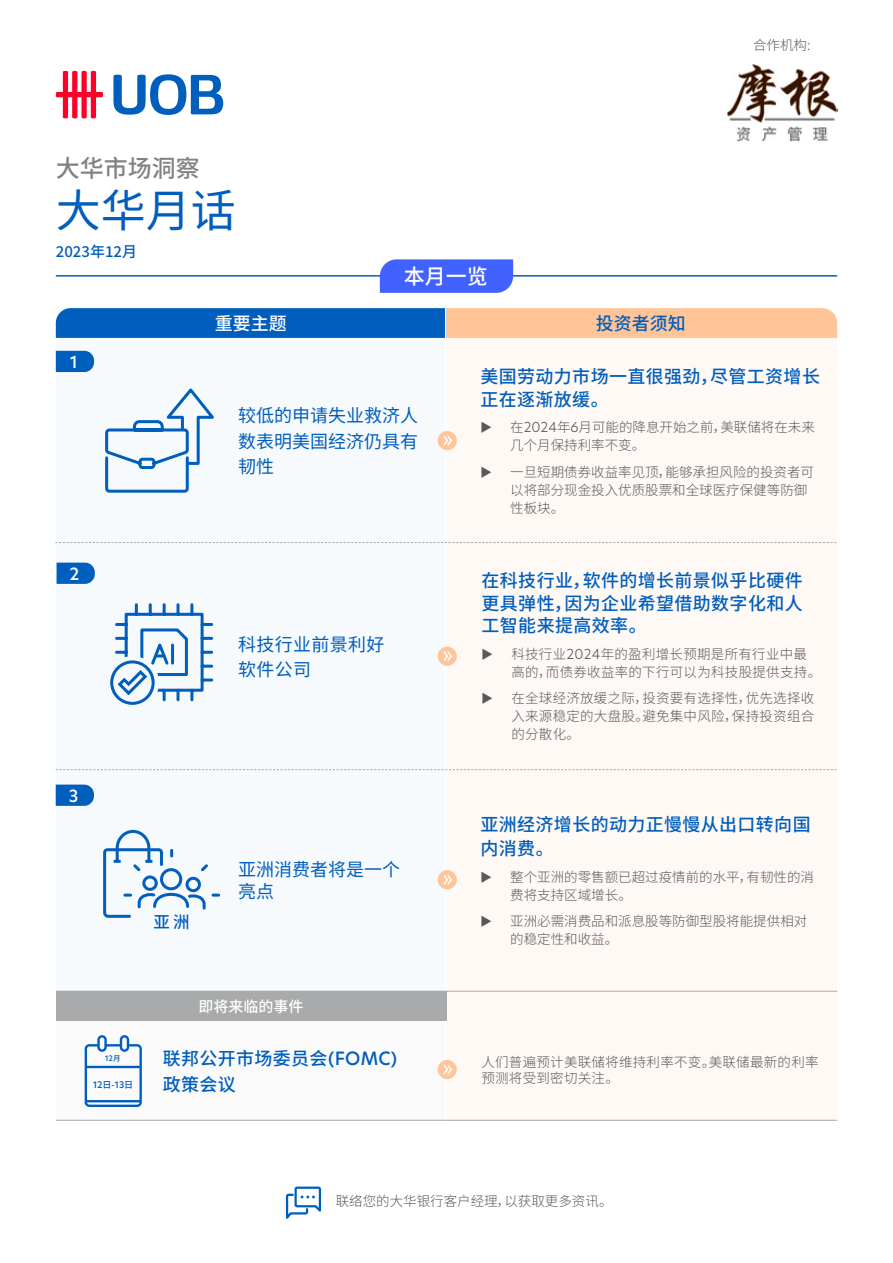
<style>
.page{position:relative;width:893px;height:1263px;background:#fff}
.page>*{position:absolute;margin:0;border:0;box-sizing:border-box;transform-origin:0 0}
.t1{font:45px "Noto Sans SC";color:#005ebc}
.t2{font:500 24px "Noto Sans SC";color:#808285}
.t3{font:500 21px "Noto Sans SC";color:#fff}
.t4{font:500 18px/22.5px "Noto Sans SC";letter-spacing:.02em;color:#005ebc}
.t5{font:18px/25.5px "Noto Sans SC";color:#005ebc}
.t6{font:18px/25.5px "Noto Sans SC";letter-spacing:.02em;color:#005ebc}
.t7{font:500 18px "Noto Sans SC";color:#fff}
.t8{font:500 16.5px "New Hero";color:#fff}
.t9{font:500 16.5px "Noto Sans SC";color:#005ebc}
.t10{font:500 15px "Noto Sans SC";color:#005ebc}
.t11{font:500 15px "Noto Sans SC";color:#fff}
.t12{font:300 13.5px/18px "Noto Sans SC";color:#58595b}
.t13{font:300 13.5px/18px "Noto Sans SC";letter-spacing:.02em;color:#58595b}
.t14{font:500 9px "New Hero";color:#005ebc}
.t15{font:500 7.5px "New Hero";color:#005ebc}
.s1{font-family:"Noto Sans SC"}
.s2{font-family:"New Hero"}
</style>
<div class="page">
<div style="left:446px;top:323px;width:391px;height:797px;background:#fff9f5"></div>
<svg style="left:56px;top:71px;width:47px;height:47px"></svg>
<svg style="left:113px;top:74px;width:110px;height:41px"></svg>
<div style="left:56px;top:329px;width:390px;height:726px;background:#f7fafd"></div>
<div style="left:56px;top:991px;width:390px;height:129px;background:#fafafa"></div>
<hr style="left:445px;top:308px;width:1px;height:875px;background:#fff">
<svg style="left:56px;top:308px;width:781px;height:30px;background:#8192ab"></svg>
<svg style="left:56px;top:351px;width:38px;height:21px"></svg>
<hr style="left:56px;top:991px;width:781px;height:1px;background:#a8aaab">
<hr style="left:56px;top:1120px;width:781px;height:1px;background:#a8aaab">
<svg style="left:57px;top:563px;width:38px;height:21px"></svg>
<svg style="left:55px;top:542px;width:782px;height:1px"></svg>
<svg style="left:56px;top:784px;width:38px;height:22px"></svg>
<svg style="left:56px;top:769px;width:781px;height:1px"></svg>
<div style="left:438px;top:1060px;width:19px;height:19px;background:#ffc598;border-radius:50%"></div>
<svg style="left:444px;top:1064px;width:8px;height:11px"></svg>
<div style="left:438px;top:870px;width:19px;height:19px;background:#ffc598;border-radius:50%"></div>
<svg style="left:444px;top:874px;width:8px;height:11px"></svg>
<div style="left:438px;top:647px;width:19px;height:19px;background:#ffc598;border-radius:50%"></div>
<svg style="left:444px;top:651px;width:8px;height:11px"></svg>
<div style="left:438px;top:431px;width:19px;height:19px;background:#ffc598;border-radius:50%"></div>
<svg style="left:444px;top:435px;width:8px;height:11px"></svg>
<hr style="left:56px;top:275px;width:781px;height:2px;background:#005ebc">
<svg style="left:380px;top:259px;width:133px;height:34px;background:#4968ff"></svg>
<div style="left:56px;top:991px;width:390px;height:29px;background:#a8aaab"></div>
<img style="left:727px;top:64px;width:110px;height:78px">
<svg style="left:285px;top:1186px;width:37px;height:33px"></svg>
<svg style="left:85px;top:1035px;width:57px;height:72px"></svg>
<svg style="left:105px;top:388px;width:109px;height:105px"></svg>
<svg style="left:103px;top:829px;width:118px;height:89px"></svg>
<svg style="left:110px;top:603px;width:104px;height:102px"></svg>
<h2 class="t2" style="left:56px;top:155px;width:145px">大华市场洞察</h2>
<h1 class="t1" style="left:56px;top:185px;width:181px">大华月话</h1>
<p class="t10" style="left:56px;top:243px;width:83px">2023年12月</p>
<h3 class="t3" style="left:404px;top:264px;width:85px">本月一览</h3>
<h3 class="t7" style="left:215px;top:313px;width:73px">重要主题</h3>
<h3 class="t4" style="left:596px;top:313px;width:91px">投资者须知</h3>
<p class="t12" style="left:753px;top:37px;width:59px">合作机构:</p>
<p class="t8" style="left:70px;top:351px;width:9px">1</p>
<p class="t8" style="left:70px;top:562px;width:11px">2</p>
<h3 class="t5" style="left:238px;top:403px;width:181px;text-align:justify">较低的申请失业救济人数表明美国经济仍具有韧性</h3>
<h3 class="t6" style="left:238px;top:632px;width:148px">科技行业前景利好软件公司</h3>
<p class="t8" style="left:69px;top:784px;width:11px">3</p>
<p class="t9" style="left:153px;top:913px;width:38px">亚洲</p>
<h3 class="t5" style="left:238px;top:858px;width:163px;line-height:22.5px">亚洲消费者将是一个亮点</h3>
<p class="t15" style="left:105px;top:1053px;width:17px">12<span class="s1">月</span></p>
<p class="t11" style="left:199px;top:998px;width:106px">即将来临的事件</p>
<h3 class="t4" style="left:163px;top:1047px;width:236px">联邦公开市场委员会<span class="s2">(FOMC)</span></h3>
<p class="t14" style="left:93px;top:1078px;width:42px">12<span class="s1">日-</span>13<span class="s1">日</span></p>
<h3 class="t4" style="left:163px;top:1073px;width:75px">政策会议</h3>
<h3 class="t4" style="left:480px;top:366px;width:341px">美国劳动力市场一直很强劲，尽管工资增长正在逐渐放缓。</h3>
<p class="t12" style="left:510px;top:418px;width:306px;text-indent:-30px">◆ 在<span class="s2">2024</span>年<span class="s2">6</span>月可能的降息开始之前，美联储将在未来几个月保持利率不变。</p>
<p class="t12" style="left:510px;top:463px;width:305px;text-indent:-30px">◆ 一旦短期债券收益率见顶，能够承担风险的投资者可以将部分现金投入优质股票和全球医疗保健等防御性板块。</p>
<h3 class="t4" style="left:482px;top:570px;width:323px;text-align:justify">在科技行业，软件的增长前景似乎比硬件更具弹性，因为企业希望借助数字化和人工智能来提高效率。</h3>
<p class="t13" style="left:511px;top:645px;width:311px;text-indent:-30px">◆ 科技行业<span class="s2">2024</span>年的盈利增长预期是所有行业中最高的，而债券收益率的下行可以为科技股提供支持。</p>
<p class="t12" style="left:511px;top:690px;width:304px;text-align:justify;text-indent:-30px">◆ 在全球经济放缓之际，投资要有选择性，优先选择收入来源稳定的大盘股。避免集中风险，保持投资组合的分散化。</p>
<h3 class="t4" style="left:480px;top:813px;width:332px;line-height:24px">亚洲经济增长的动力正慢慢从出口转向国内消费。</h3>
<p class="t12" style="left:510px;top:868px;width:305px;text-indent:-30px">◆ 整个亚洲的零售额已超过疫情前的水平，有韧性的消费将支持区域增长。</p>
<p class="t12" style="left:510px;top:913px;width:298px;text-indent:-30px">◆ 亚洲必需消费品和派息股等防御型股将能提供相对的稳定性和收益。</p>
<p class="t13" style="left:481px;top:1054px;width:339px;line-height:16.5px">人们普遍预计美联储将维持利率不变。美联储最新的利率预测将受到密切关注。</p>
<p class="t12" style="left:336px;top:1192px;width:278px">联络您的大华银行客户经理，以获取更多资讯。</p>
</div>
